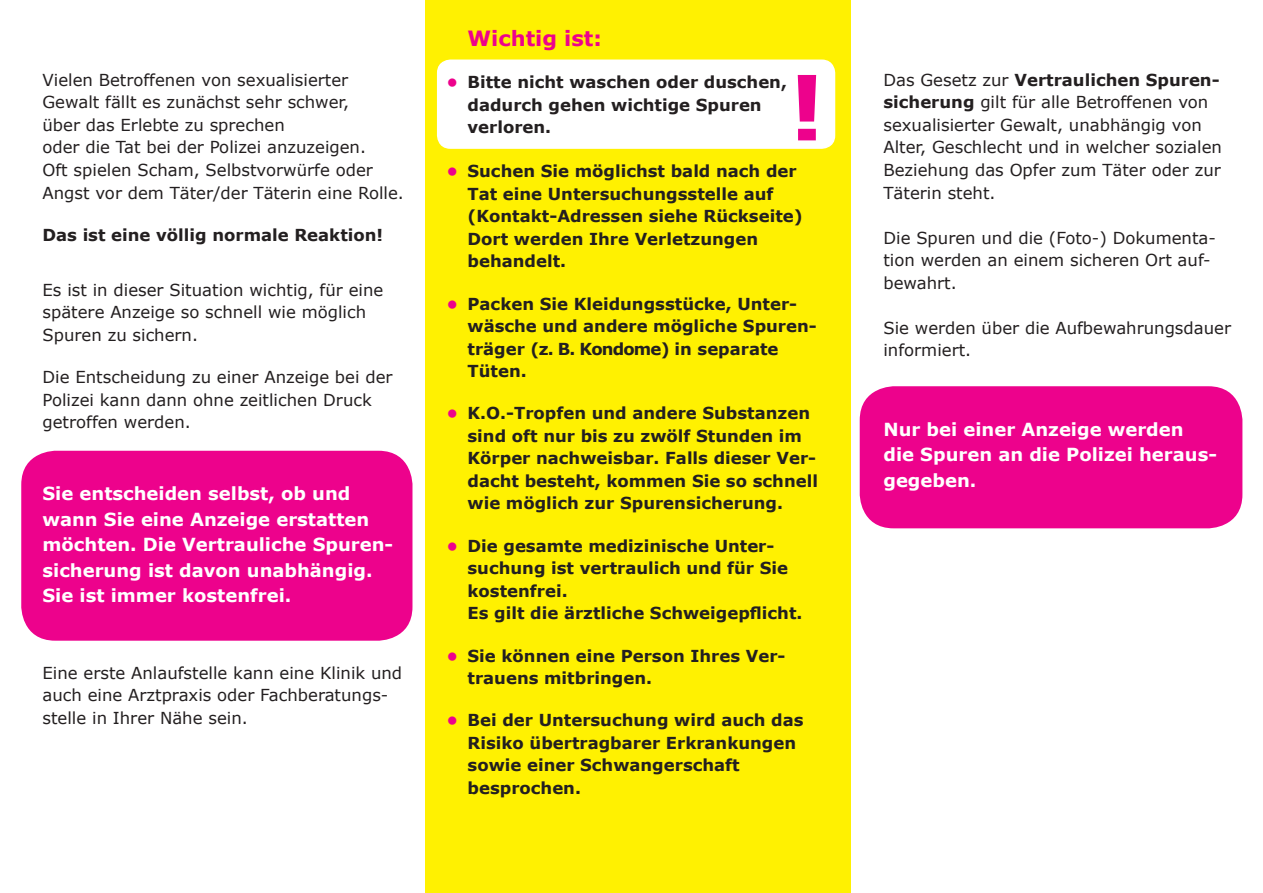
<style>
.page{position:relative;width:1263px;height:893px;background:#fff}
.page>*{position:absolute;margin:0;border:0;box-sizing:border-box;transform-origin:0 0}
.t1{font:700 90px "Verdana";color:#ed028c}
.t2{font:700 21px "Verdana";color:#ed028c}
.t3{font:700 18px/25.5px "Verdana";color:#fff}
.t4{font:16.5px/22.5px "Verdana";color:#231f20}
.t5{font:700 16.5px/22.5px "Verdana";color:#231f20}
.s1{color:#ed028c}
.s2{font-weight:700}
</style>
<div class="page">
<div style="left:860px;top:386px;width:382px;height:142px;background:#ed028c;border-radius:34px"></div>
<div style="left:425px;top:0;width:425px;height:893px;background:#fff101"></div>
<div style="left:21px;top:451px;width:391px;height:190px;background:#ed028c;border-radius:34px"></div>
<div style="left:438px;top:60px;width:396px;height:88px;background:#fff;border-radius:13px"></div>
<div style="left:437px;top:60px;width:398px;height:89px;border:2px solid #fff;border-radius:13px"></div>
<p class="t4" style="left:43px;top:68px;width:363px">Vielen Betroffenen von sexualisierter Gewalt fällt es zunächst sehr schwer,<br>über das Erlebte zu sprechen<br>oder die Tat bei der Polizei anzuzeigen.<br>Oft spielen Scham, Selbstvorwürfe oder Angst vor dem Täter/der Täterin eine Rolle.</p>
<p class="t5" style="left:43px;top:223px;width:342px">Das ist eine völlig normale Reaktion!</p>
<p class="t4" style="left:43px;top:278px;width:342px">Es ist in dieser Situation wichtig, für eine spätere Anzeige so schnell wie möglich<br>Spuren zu sichern.</p>
<p class="t4" style="left:43px;top:365px;width:352px">Die Entscheidung zu einer Anzeige bei der<br>Polizei kann dann ohne zeitlichen Druck getroffen werden.</p>
<p class="t3" style="left:43px;top:480px;width:352px">Sie entscheiden selbst, ob und wann Sie eine Anzeige erstatten möchten. Die Vertrauliche Spuren&shy;sicherung ist davon unabhängig.<br>Sie ist immer kostenfrei.</p>
<p class="t4" style="left:43px;top:661px;width:361px">Eine erste Anlaufstelle kann eine Klinik und auch eine Arztpraxis oder Fachberatungs&shy;stelle in Ihrer Nähe sein.</p>
<p class="t2" style="left:467px;top:25px;width:136px">Wichtig ist:</p>
<p class="t5" style="left:467px;top:70px;width:321px;text-indent:-21px"><span class="s1">•</span> Bitte nicht waschen oder duschen, dadurch gehen wichtige Spuren verloren.</p>
<p class="t5" style="left:467px;top:159px;width:337px;text-indent:-21px"><span class="s1">•</span> Suchen Sie möglichst bald nach der<br>Tat eine Untersuchungsstelle auf (Kontakt-Adressen siehe Rückseite)<br>Dort werden Ihre Verletzungen behandelt.</p>
<p class="t5" style="left:467px;top:292px;width:351px;text-indent:-21px"><span class="s1">•</span> Packen Sie Kleidungsstücke, Unter&shy;wäsche und andere mögliche Spuren&shy;träger (z. B. Kondome) in separate<br>Tüten.</p>
<p class="t5" style="left:467px;top:402px;width:352px;text-indent:-21px"><span class="s1">•</span> K.O.-Tropfen und andere Substanzen sind oft nur bis zu zwölf Stunden im Körper nachweisbar. Falls dieser Ver&shy;dacht besteht, kommen Sie so schnell wie möglich zur Spurensicherung.</p>
<p class="t5" style="left:467px;top:534px;width:336px;text-indent:-21px"><span class="s1">•</span> Die gesamte medizinische Unter&shy;suchung ist vertraulich und für Sie kostenfrei.<br>Es gilt die ärztliche Schweigepflicht.</p>
<p class="t5" style="left:467px;top:644px;width:319px;text-indent:-21px"><span class="s1">•</span> Sie können eine Person Ihres Ver&shy;trauens mitbringen.</p>
<p class="t5" style="left:467px;top:709px;width:338px;text-indent:-21px"><span class="s1">•</span> Bei der Untersuchung wird auch das<br>Risiko übertragbarer Erkrankungen sowie einer Schwangerschaft besprochen.</p>
<h1 class="t1" style="left:789px;top:50px;width:38px">!</h1>
<p class="t4" style="left:883px;top:68px;width:340px">Das Gesetz zur <span class="s2">Vertraulichen Spuren&shy;sicherung</span> gilt für alle Betroffenen von sexualisierter Gewalt, unabhängig von Alter, Geschlecht und in welcher sozialen Beziehung das Opfer zum Täter oder zur Täterin steht.</p>
<p class="t4" style="left:883px;top:226px;width:334px">Die Spuren und die (Foto-) Dokumenta&shy;tion werden an einem sicheren Ort auf&shy;bewahrt.</p>
<p class="t4" style="left:883px;top:316px;width:349px">Sie werden über die Aufbewahrungsdauer informiert.</p>
<p class="t3" style="left:883px;top:416px;width:335px">Nur bei einer Anzeige werden die Spuren an die Polizei heraus&shy;gegeben.</p>
</div>
